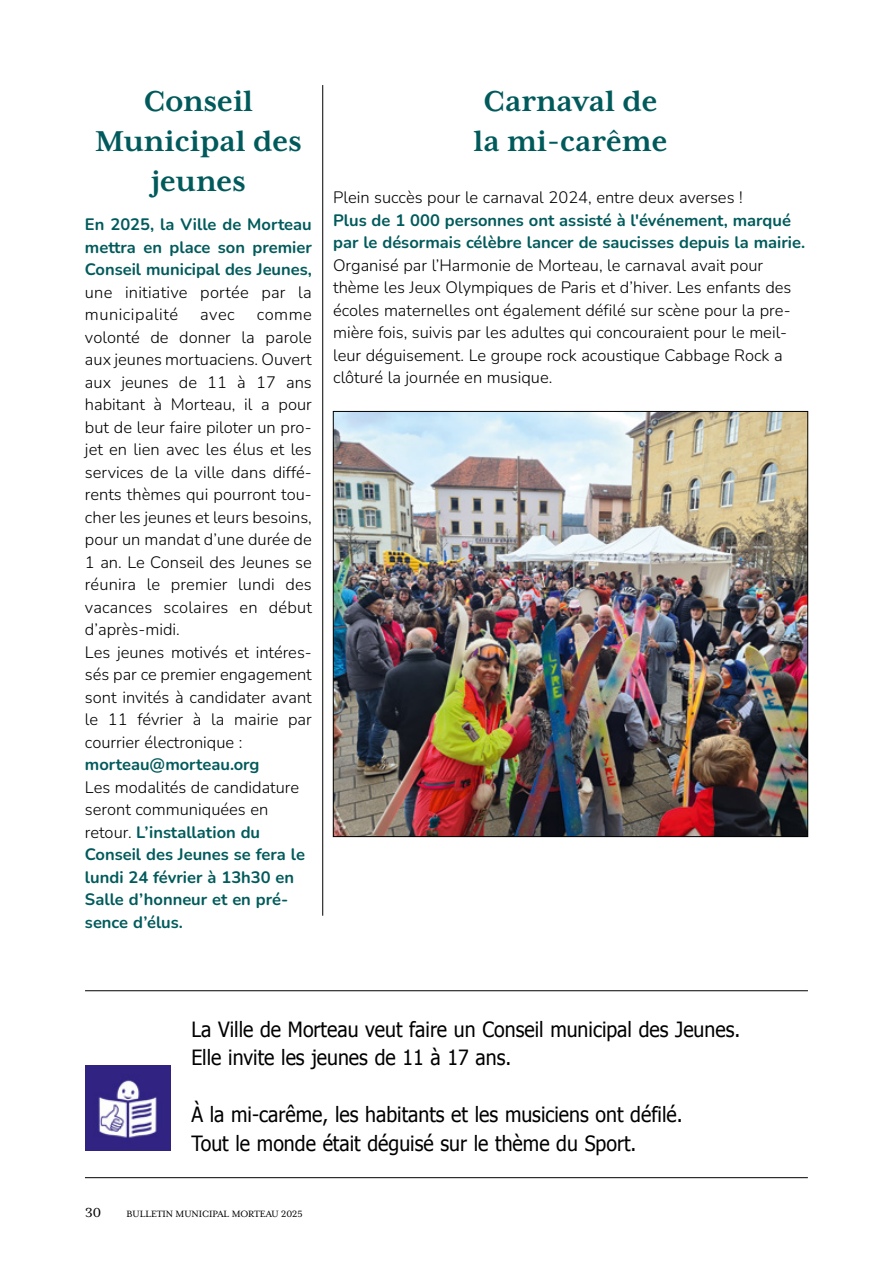
<style>
.page{position:relative;width:893px;height:1263px;background:#fff}
.page>*{position:absolute;margin:0;border:0;box-sizing:border-box;transform-origin:0 0}
.t1{font:700 33px/39.6px "Mrs Eaves XL Serif OT";color:#005a5b}
.t2{font:21px/28.5px "Tahoma";color:#000;scale:.93 1}
.t3{font:300 16.5px/22.5px "Nunito";color:#000}
.t4{font:700 16.5px/22.5px "Nunito";color:#005a5b}
.t5{font:15px "Mrs Eaves XL Serif OT";color:#000}
.t6{font:10.5px "Mrs Eaves XL Serif OT";color:#000}
.s1{font-weight:300;color:#000}
</style>
<div class="page">
<hr style="left:85px;top:990px;width:723px;height:1px;background:#000">
<hr style="left:322px;top:85px;width:1px;height:831px;background:#000">
<hr style="left:85px;top:1177px;width:723px;height:1px;background:#000">
<img style="left:85px;top:1066px;width:85px;height:85px">
<img style="left:335px;top:413px;width:471px;height:422px">
<h1 class="t1" style="left:95px;top:82px;width:208px;text-align:center">Conseil<br>Municipal des jeunes</h1>
<p class="t4" style="left:85px;top:212px;width:228px;text-align:justify">En 2025, la Ville de Morteau mettra en place son premier Conseil municipal des Jeunes,</p>
<p class="t3" style="left:85px;top:280px;width:228px">une initiative portée par la municipalité</p>
<p class="t3" style="left:85px;top:303px;width:228px;text-indent:172px">comme volonté de donner la parole aux jeunes mortuaciens. Ouvert aux jeunes de 11 à 17 ans habitant à Morteau, il a pour but de leur faire piloter un pro&shy;jet en lien avec les élus et les services de la ville dans diffé&shy;rents thèmes qui pourront tou&shy;cher les jeunes et leurs besoins, pour un mandat d’une durée de<br>1 an. Le Conseil des Jeunes se réunira le premier lundi des vacances scolaires en début d’après-midi.<br>Les jeunes motivés et intéres&shy;sés par ce premier engagement sont invités à candidater avant le 11 février à la mairie par courrier électronique :</p>
<p class="t4" style="left:85px;top:753px;width:176px">morteau@morteau.org</p>
<p class="t4" style="left:85px;top:775px;width:221px"><span class="s1">Les modalités de candidature seront communiquées en retour.</span> L’installation du<br>Conseil des Jeunes se fera le lundi 24 février à 13h30 en<br>Salle d’honneur et en pré&shy;sence d’élus.</p>
<p class="t3" style="left:200px;top:303px;width:36px">avec</p>
<h1 class="t1" style="left:473px;top:82px;width:196px">Carnaval de la mi-carême</h1>
<p class="t3" style="left:333px;top:186px;width:411px">Plein succès pour le carnaval 2024, entre deux averses !</p>
<p class="t4" style="left:333px;top:208px;width:474px">Plus de 1 000 personnes ont assisté à l'événement, marqué par le désormais célèbre lancer de saucisses depuis la mairie.</p>
<p class="t3" style="left:333px;top:253px;width:460px">Organisé par l’Harmonie de Morteau, le carnaval avait pour thème les Jeux Olympiques de Paris et d’hiver. Les enfants des écoles maternelles ont également défilé sur scène pour la pre&shy;mière fois, suivis par les adultes qui concouraient pour le meil&shy;leur déguisement. Le groupe rock acoustique Cabbage Rock a clôturé la journée en musique.</p>
<p class="t2" style="left:191px;top:1014px;width:592px">La Ville de Morteau veut faire un Conseil municipal des Jeunes.<br>Elle invite les jeunes de 11 à 17 ans.</p>
<p class="t2" style="left:191px;top:1099px;width:530px">À la mi-carême, les habitants et les musiciens ont défilé.<br>Tout le monde était déguisé sur le thème du Sport.</p>
<p class="t5" style="left:85px;top:1205px;width:18px">30</p>
<p class="t6" style="left:126px;top:1208px;width:178px">BULLETIN MUNICIPAL MORTEAU 2025</p>
</div>
